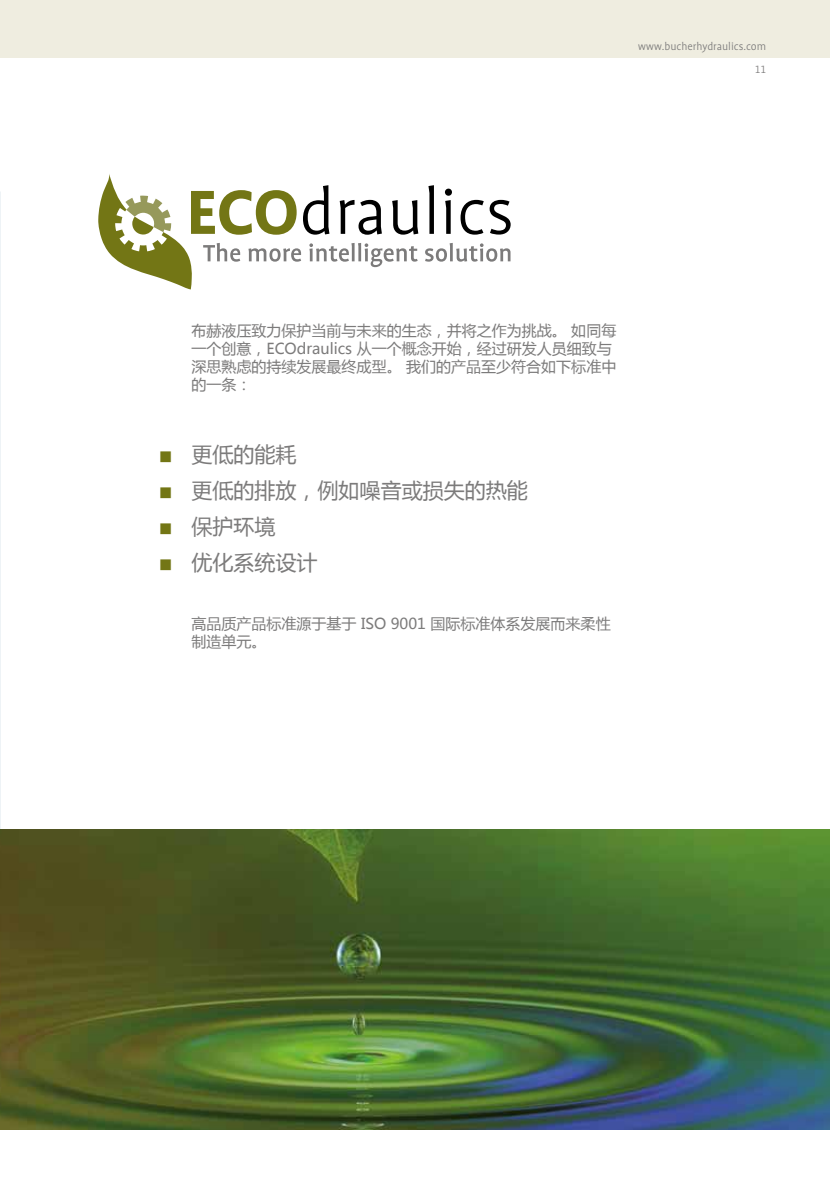
<style>
.page{position:relative;width:830px;height:1187px;background:#fff}
.page>*{position:absolute;margin:0;border:0;box-sizing:border-box;transform-origin:0 0}
.t1{font:300 71.25px "Bucher Profile";color:#000}
.t2{font:21px/36px "Microsoft Ya Hei";color:#7c7b7b}
.t3{font:15px/18px "Microsoft Ya Hei";color:#7c7b7b}
.t4{font:300 12px/23.4px "Bucher Profile";color:#7c7b7b;text-align:right}
.s1{font-weight:700;color:#737615}
</style>
<div class="page">
<div style="left:0;top:0;width:829px;height:57px;background:#efede0"></div>
<img style="left:0;top:191px;width:1px;height:638px">
<img style="left:0;top:829px;width:829px;height:300px">
<svg style="left:98px;top:174px;width:94px;height:115px"></svg>
<svg style="left:203px;top:243px;width:307px;height:24px"></svg>
<p class="t4" style="left:638px;top:34px;width:129px">www.bucherhydraulics.com<br>11</p>
<h1 class="t1" style="left:186px;top:176px;width:329px"><span class="s1">ECO</span>draulics</h1>
<p class="t3" style="left:191px;top:320px;width:426px">布赫液压致力保护当前与未来的生态，并将之作为挑战。 如同每一个创意，ECOdraulics 从一个概念开始，经过研发人员细致与深思熟虑的持续发展最终成型。 我们的产品至少符合如下标准中的一条：</p>
<h2 class="t2" style="left:191px;top:436px;width:337px">更低的能耗<br>更低的排放，例如噪音或损失的热能保护环境<br>优化系统设计</h2>
<p class="t3" style="left:191px;top:614px;width:420px">高品质产品标准源于基于 ISO 9001 国际标准体系发展而来柔性制造单元。</p>
</div>
